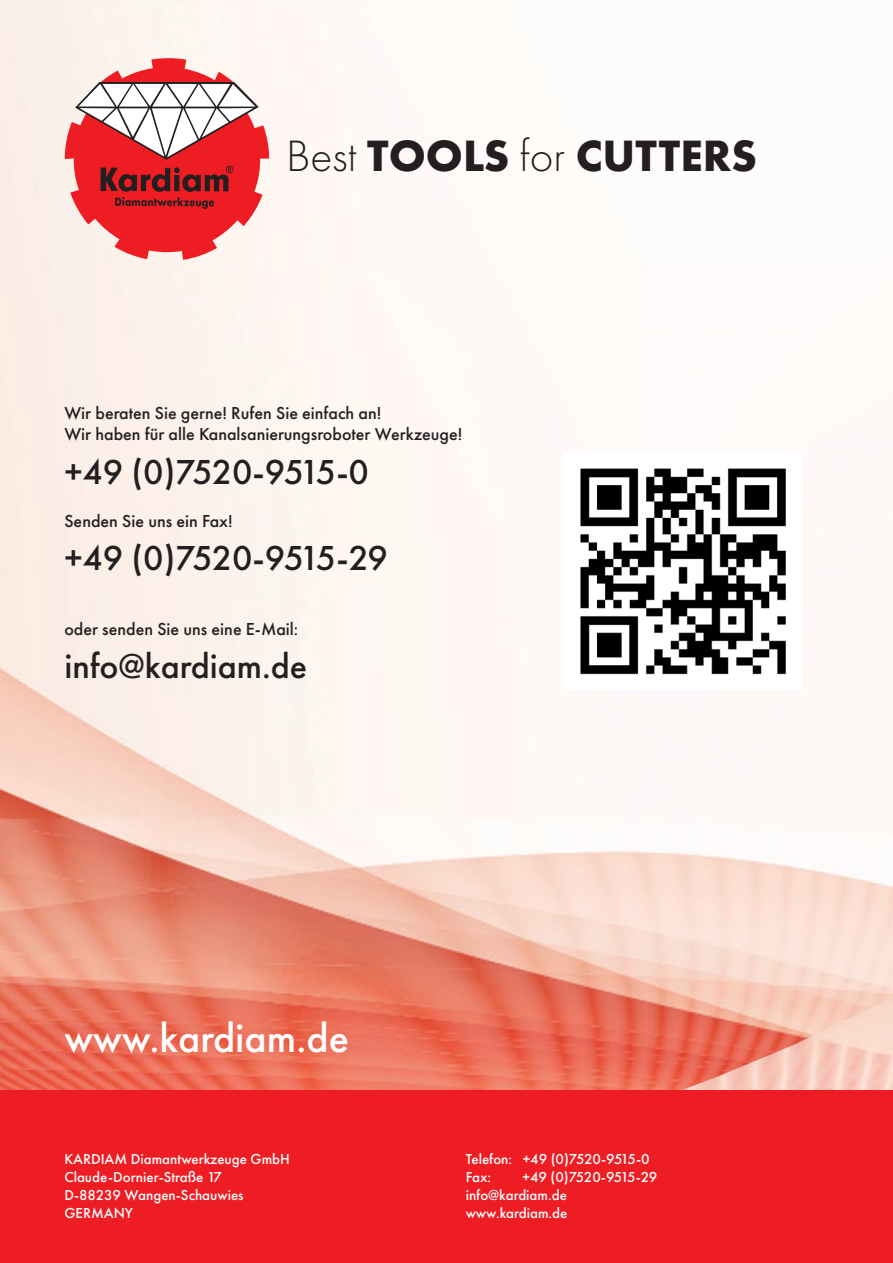
<style>
.page{position:relative;width:893px;height:1263px;background:#fff}
.page>*{position:absolute;margin:0;border:0;box-sizing:border-box;transform-origin:0 0}
.t1{font:700 45.6px "Futura PT";color:#231f20}
.t2{font:500 42px "Futura PT";color:#fff}
.t3{font:500 36px "Futura PT";letter-spacing:-.045em;color:#231f20}
.t4{font:500 36px "Futura PT";color:#231f20}
.t5{font:500 18px "Futura PT";color:#231f20}
.t6{font:500 15px "Futura PT";color:#fff}
.t7{font:500 15px "Futura PT";letter-spacing:-.045em;color:#fff}
.s1{font-weight:300}
</style>
<div class="page">
<img style="left:0;top:0;width:893px;height:1091px">
<img style="left:564px;top:452px;width:237px;height:237px">
<svg style="left:65px;top:58px;width:204px;height:202px"></svg>
<div style="left:0;top:1091px;width:893px;height:172px;background:#ee1d23"></div>
<p class="t1" style="left:286px;top:127px;width:472px"><span class="s1">Best</span> TOOLS <span class="s1">for</span> CUTTERS</p>
<p class="t5" style="left:64px;top:402px;width:318px">Wir beraten Sie gerne! Rufen Sie einfach an!</p>
<p class="t5" style="left:64px;top:424px;width:399px">Wir haben für alle Kanalsanierungsroboter Werkzeuge!</p>
<p class="t3" style="left:64px;top:450px;width:306px">+49 (0)7520-9515-0</p>
<p class="t5" style="left:64px;top:510px;width:170px">Senden Sie uns ein Fax!</p>
<p class="t3" style="left:64px;top:536px;width:325px">+49 (0)7520-9515-29</p>
<p class="t5" style="left:64px;top:618px;width:235px">oder senden Sie uns eine E-Mail:</p>
<p class="t4" style="left:64px;top:644px;width:244px">info@kardiam.de</p>
<p class="t2" style="left:64px;top:1013px;width:286px">www.kardiam.de</p>
<p class="t6" style="left:64px;top:1150px;width:227px">KARDIAM Diamantwerkzeuge GmbH</p>
<p class="t6" style="left:64px;top:1168px;width:159px">Claude-Dornier-Straße 17</p>
<p class="t6" style="left:64px;top:1186px;width:181px">D-88239 Wangen-Schauwies</p>
<p class="t6" style="left:64px;top:1204px;width:70px">GERMANY</p>
<p class="t6" style="left:466px;top:1150px;width:185px">Telefon: +49 (0)7520-9515-0</p>
<p class="t6" style="left:466px;top:1168px;width:27px">Fax:</p>
<p class="t7" style="left:522px;top:1168px;width:136px">+49 (0)7520-9515-29</p>
<p class="t6" style="left:466px;top:1186px;width:103px">info@kardiam.de</p>
<p class="t6" style="left:466px;top:1204px;width:103px">www.kardiam.de</p>
</div>
